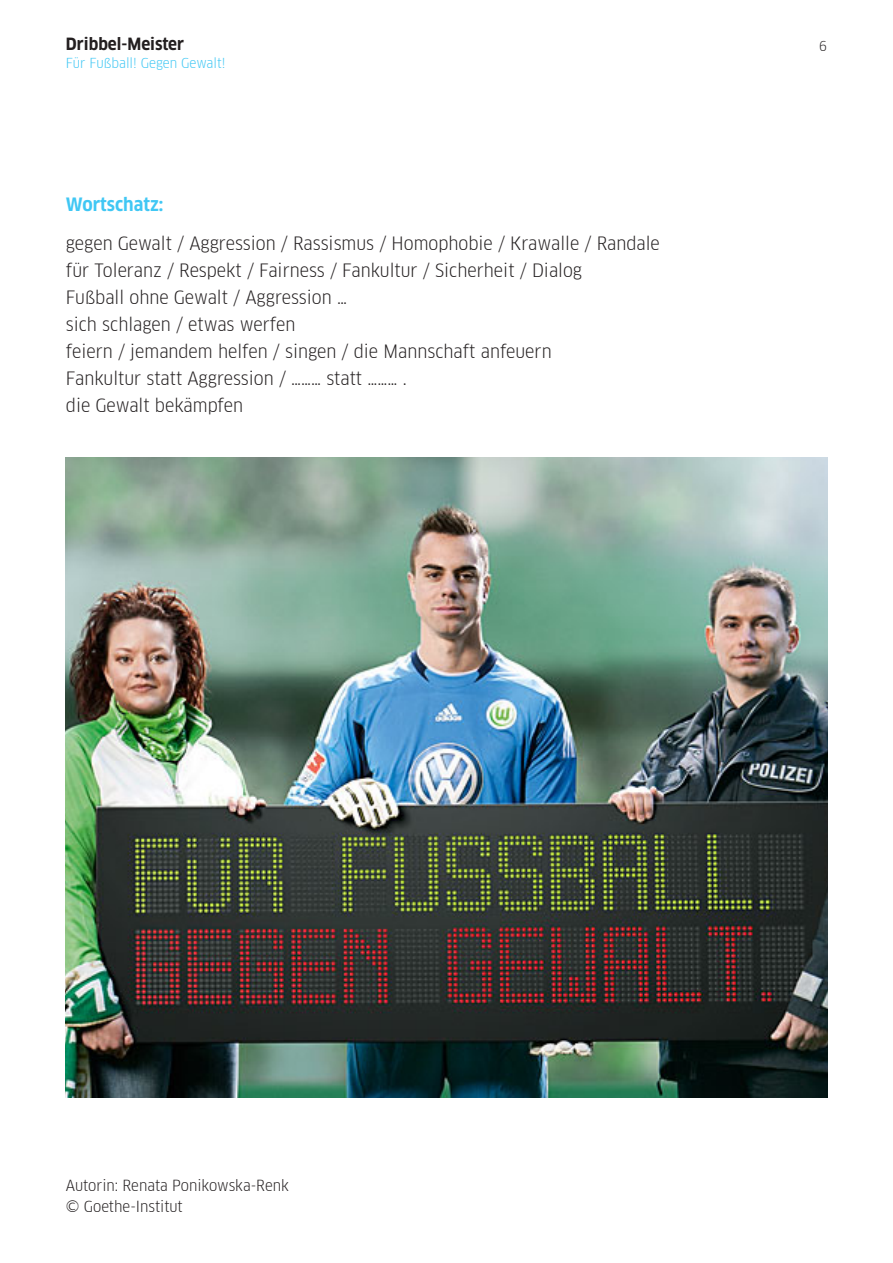
<style>
.page{position:relative;width:893px;height:1263px;background:#fff}
.page>*{position:absolute;margin:0;border:0;box-sizing:border-box;transform-origin:0 0}
.t1{font:18px "Clan Offc Narr";color:#231f20}
.t2{font:700 18px "Clan Pro Narr";color:#40c7f4}
.t3{font:700 16.5px "Clan Pro Narr";color:#231f20}
.t4{font:15px "Clan Offc Narr";color:#231f20}
.t5{font:13.5px "Clan Offc Narr";color:#40c7f4}
.t6{font:13.5px "Clan Offc Narr";color:#231f20}
</style>
<div class="page">
<img style="left:66px;top:457px;width:761px;height:640px">
<p class="t3" style="left:66px;top:35px;width:120px">Dribbel-Meister</p>
<p class="t5" style="left:66px;top:55px;width:161px">Für Fußball! Gegen Gewalt!</p>
<p class="t2" style="left:66px;top:194px;width:99px">Wortschatz:</p>
<p class="t1" style="left:66px;top:233px;width:595px">gegen Gewalt / Aggression / Rassismus / Homophobie / Krawalle / Randale</p>
<p class="t1" style="left:66px;top:260px;width:518px">für Toleranz / Respekt / Fairness / Fankultur / Sicherheit / Dialog</p>
<p class="t1" style="left:66px;top:287px;width:283px">Fußball ohne Gewalt / Aggression …</p>
<p class="t1" style="left:66px;top:314px;width:231px">sich schlagen / etwas werfen</p>
<p class="t1" style="left:66px;top:341px;width:487px">feiern / jemandem helfen / singen / die Mannschaft anfeuern</p>
<p class="t1" style="left:66px;top:368px;width:342px">Fankultur statt Aggression / ……… statt ……… .</p>
<p class="t1" style="left:66px;top:395px;width:179px">die Gewalt bekämpfen</p>
<p class="t6" style="left:819px;top:38px;width:9px">6</p>
<p class="t4" style="left:66px;top:1176px;width:224px">Autorin: Renata Ponikowska-Renk</p>
<p class="t4" style="left:66px;top:1197px;width:118px">© Goethe-Institut</p>
</div>
